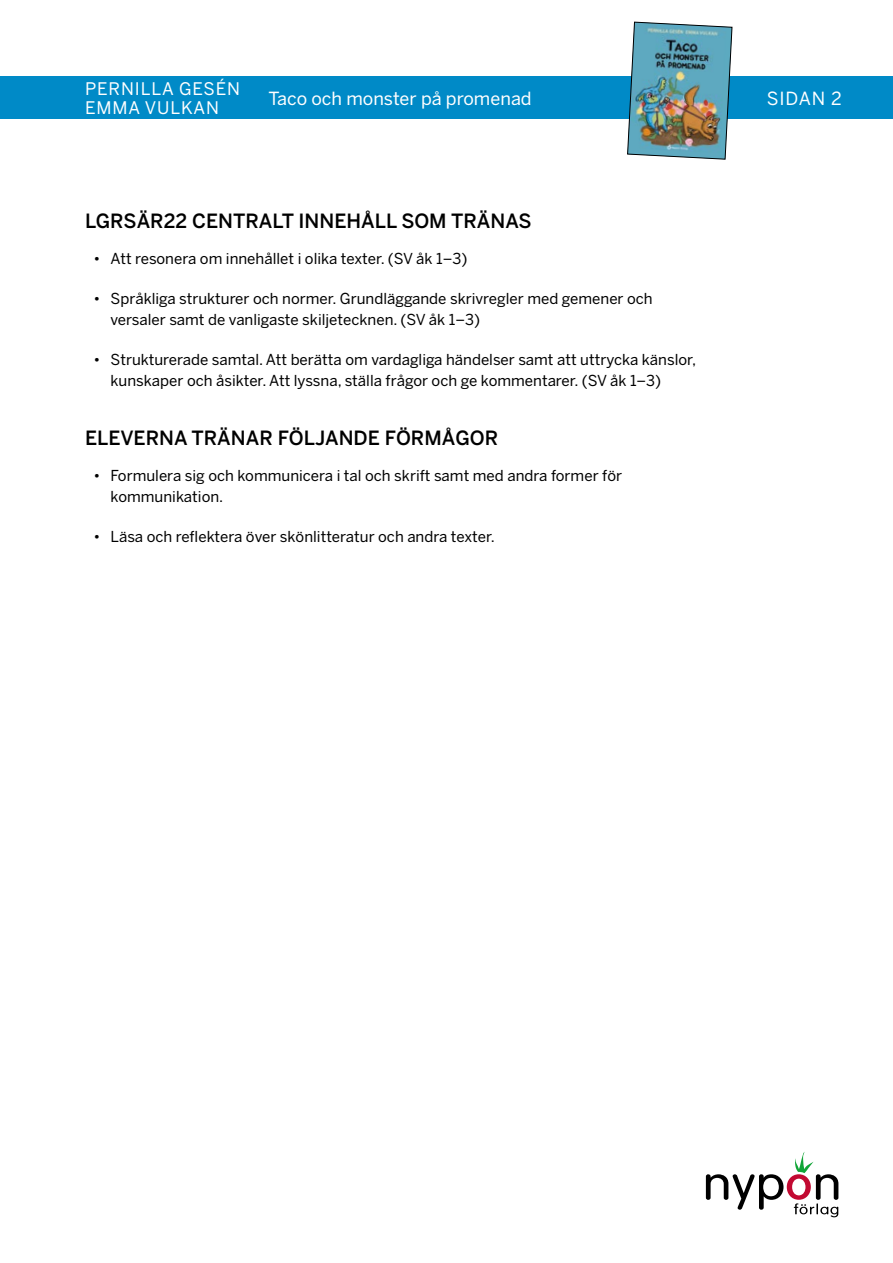
<style>
.page{position:relative;width:893px;height:1263px;background:#fff}
.page>*{position:absolute;margin:0;border:0;box-sizing:border-box;transform-origin:0 0}
.t1{font:500 19.5px "Benton Sans";color:#000}
.t2{font:18px "Benton Sans";color:#fff}
.t3{font:17.25px/18.8px "Benton Sans";letter-spacing:.05em;color:#fff}
.t4{font:15px/21px "Benton Sans";color:#000}
</style>
<div class="page">
<div style="left:0;top:77px;width:893px;height:42px;background:#008ac7"></div>
<img style="left:627px;top:21px;width:106px;height:139px">
<svg style="left:706px;top:1152px;width:132px;height:65px"></svg>
<p class="t3" style="left:85px;top:80px;width:156px">PERNILLA GESÉN<br>EMMA VULKAN</p>
<p class="t2" style="left:268px;top:88px;width:265px">Taco och monster på promenad</p>
<p class="t2" style="left:767px;top:88px;width:77px">SIDAN 2</p>
<h1 class="t1" style="left:85px;top:210px;width:448px">LGRSÄR22 CENTRALT INNEHÅLL SOM TRÄNAS</h1>
<p class="t4" style="left:94px;top:248px;width:375px">• Att resonera om innehållet i olika texter. (SV åk 1–3)</p>
<p class="t4" style="left:111px;top:288px;width:544px;text-indent:-17px">• Språkliga strukturer och normer. Grundläggande skrivregler med gemener och versaler samt de vanligaste skiljetecknen. (SV åk 1–3)</p>
<p class="t4" style="left:111px;top:349px;width:587px;text-indent:-17px">• Strukturerade samtal. Att berätta om vardagliga händelser samt att uttrycka känslor, kunskaper och åsikter. Att lyssna, ställa frågor och ge kommentarer. (SV åk 1–3)</p>
<h1 class="t1" style="left:85px;top:427px;width:415px">ELEVERNA TRÄNAR FÖLJANDE FÖRMÅGOR</h1>
<p class="t4" style="left:111px;top:465px;width:513px;text-indent:-17px">• Formulera sig och kommunicera i tal och skrift samt med andra former för kommunikation.</p>
<p class="t4" style="left:94px;top:526px;width:403px">• Läsa och reflektera över skönlitteratur och andra texter.</p>
</div>
